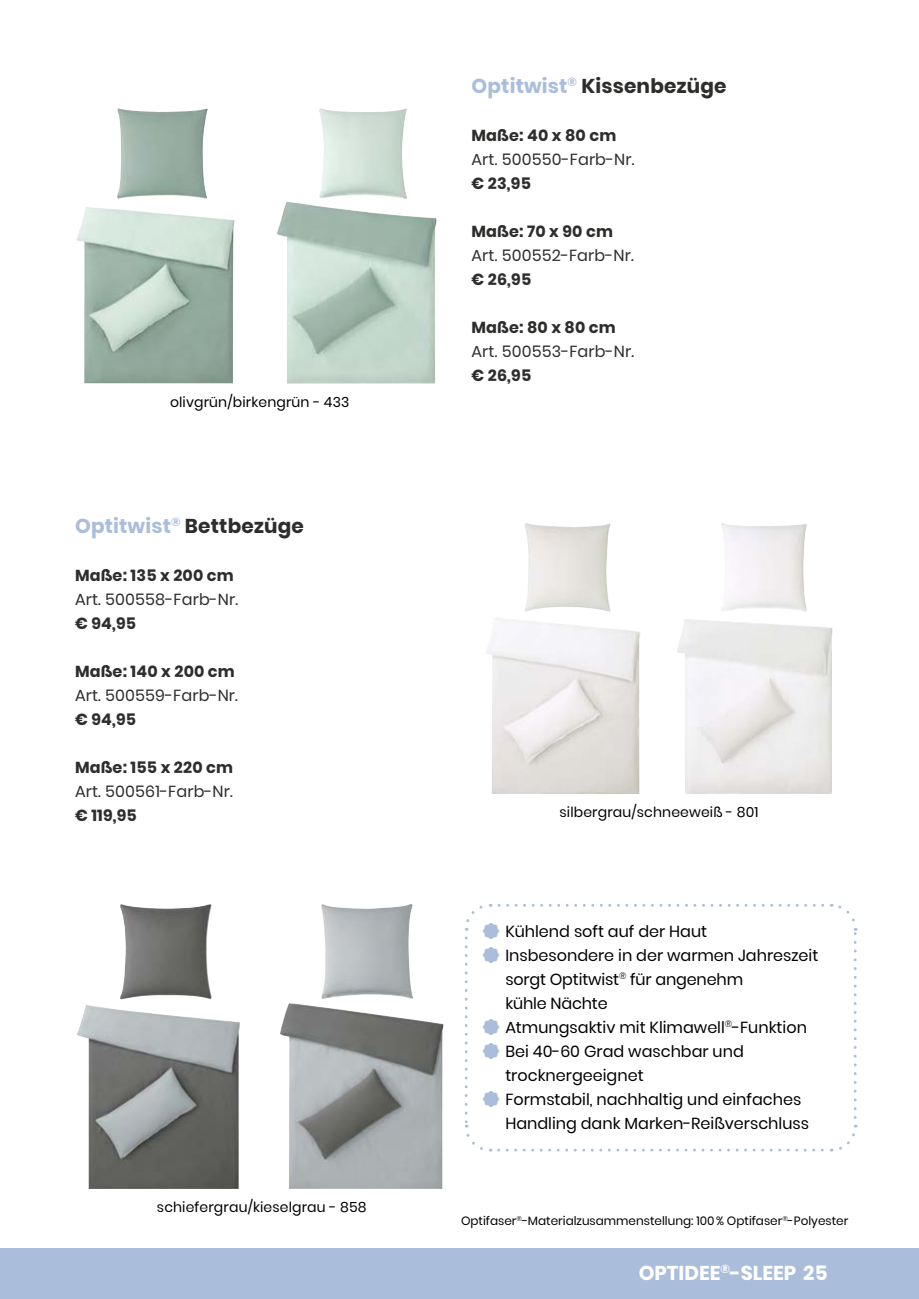
<style>
.page{position:relative;width:919px;height:1299px;background:#fff}
.page>*{position:absolute;margin:0;border:0;box-sizing:border-box;transform-origin:0 0}
.t1{font:700 20px "Poppins";letter-spacing:.01em;color:#2d2d2c}
.t2{font:700 20px "Poppins";color:#fff}
.t3{font:16px/24px "Poppins";color:#000}
.t4{font:700 16px "Poppins";letter-spacing:.01em;color:#2d2d2c}
.t5{font:16px "Poppins";letter-spacing:.01em;color:#2d2d2c}
.t6{font:14px "Poppins";letter-spacing:.01em;color:#000}
.t7{font:12px "Poppins";color:#000}
.s1{color:#aabdda}
</style>
<div class="page">
<img style="left:76px;top:108px;width:361px;height:275px">
<img style="left:485px;top:523px;width:348px;height:271px">
<img style="left:77px;top:904px;width:367px;height:284px">
<div style="left:0;top:1248px;width:918px;height:50px;background:#aabdda"></div>
<svg style="left:464px;top:904px;width:393px;height:248px"></svg>
<p class="t6" style="left:170px;top:394px;width:181px">olivgrün/birkengrün - 433</p>
<p class="t1" style="left:75px;top:514px;width:230px"><span class="s1">Optitwist</span><sup>®</sup> Bettbezüge</p>
<p class="t4" style="left:75px;top:565px;width:160px">Maße: 135 x 200 cm</p>
<p class="t5" style="left:75px;top:589px;width:165px">Art. 500558-Farb-Nr.</p>
<p class="t4" style="left:75px;top:613px;width:63px">€ 94,95</p>
<p class="t4" style="left:75px;top:661px;width:161px">Maße: 140 x 200 cm</p>
<p class="t5" style="left:75px;top:685px;width:164px">Art. 500559-Farb-Nr.</p>
<p class="t4" style="left:75px;top:709px;width:63px">€ 94,95</p>
<p class="t4" style="left:75px;top:757px;width:160px">Maße: 155 x 220 cm</p>
<p class="t5" style="left:75px;top:781px;width:159px">Art. 500561-Farb-Nr.</p>
<p class="t4" style="left:75px;top:805px;width:63px">€ 119,95</p>
<p class="t6" style="left:157px;top:1198px;width:211px">schiefergrau/kieselgrau - 858</p>
<p class="t1" style="left:471px;top:74px;width:256px"><span class="s1">Optitwist</span><sup>®</sup> Kissenbezüge</p>
<p class="t4" style="left:471px;top:126px;width:146px">Maße: 40 x 80 cm</p>
<p class="t5" style="left:471px;top:150px;width:164px">Art. 500550-Farb-Nr.</p>
<p class="t4" style="left:471px;top:174px;width:61px">€ 23,95</p>
<p class="t4" style="left:471px;top:222px;width:143px">Maße: 70 x 90 cm</p>
<p class="t5" style="left:471px;top:246px;width:164px">Art. 500552-Farb-Nr.</p>
<p class="t4" style="left:471px;top:270px;width:61px">€ 26,95</p>
<p class="t4" style="left:471px;top:318px;width:146px">Maße: 80 x 80 cm</p>
<p class="t5" style="left:471px;top:342px;width:164px">Art. 500553-Farb-Nr.</p>
<p class="t4" style="left:471px;top:366px;width:61px">€ 26,95</p>
<p class="t6" style="left:559px;top:804px;width:200px">silbergrau/schneeweiß - 801</p>
<p class="t3" style="left:505px;top:918px;width:314px">Kühlend soft auf der Haut<br>Insbesondere in der warmen Jahreszeit sorgt Optitwist<sup>®</sup> für angenehm<br>kühle Nächte<br>Atmungsaktiv mit Klimawell<sup>®</sup>-Funktion<br>Bei 40-60 Grad waschbar und trocknergeeignet<br>Formstabil, nachhaltig und einfaches<br>Handling dank Marken-Reißverschluss</p>
<p class="t7" style="left:461px;top:1213px;width:389px">Optifaser<sup>®</sup>-Materialzusammenstellung: 100% Optifaser<sup>®</sup>-Polyester</p>
<p class="t2" style="left:638px;top:1260px;width:190px">OPTIDEE<sup>®</sup>-SLEEP 25</p>
</div>
